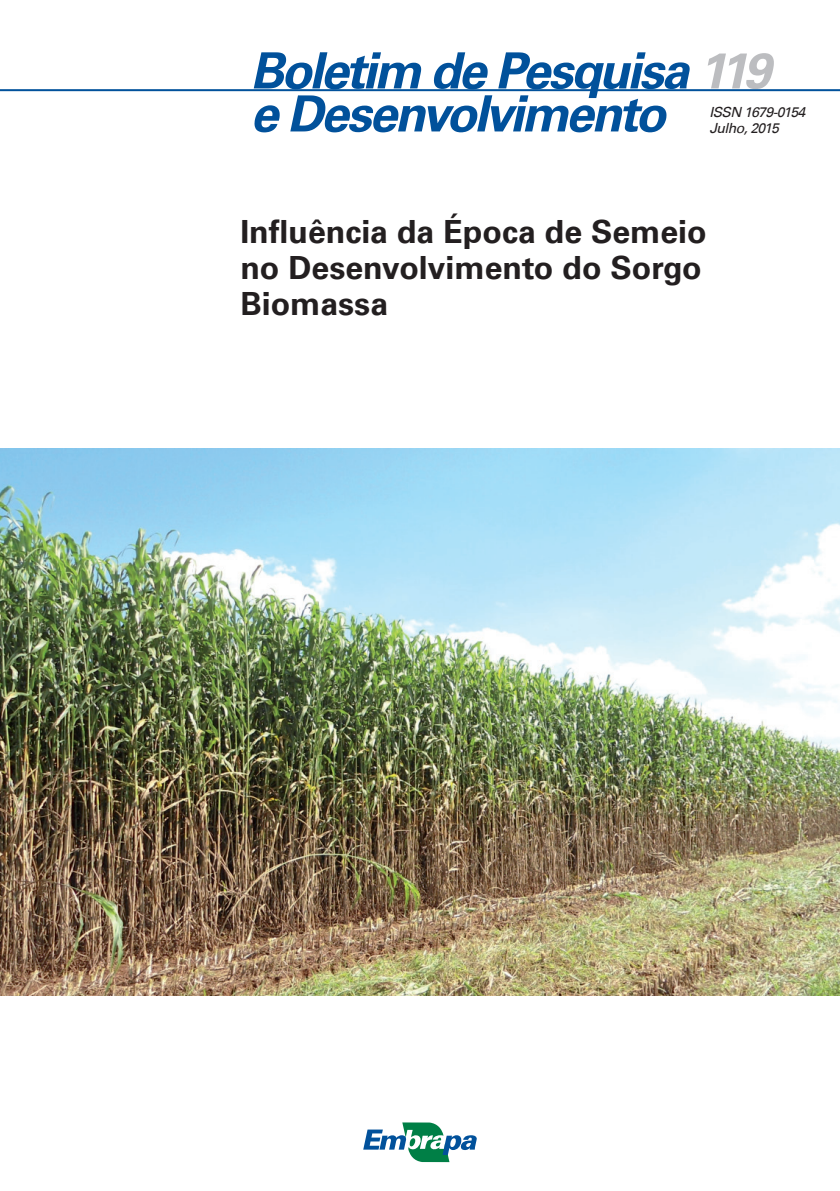
<style>
.page{position:relative;width:840px;height:1191px;background:#fff}
.page>*{position:absolute;margin:0;border:0;box-sizing:border-box;transform-origin:0 0}
.t1{font:italic 700 50px/43px "Univers LT";letter-spacing:-.05em;color:#01519b}
.t2{font:700 32px/36px "Univers LT";color:#231f20}
.t3{font:italic 14px/16px "Univers LT";letter-spacing:-.04em;color:#231f20}
.s1{color:#bcbdc0}
</style>
<div class="page">
<hr style="left:0;top:89px;width:839px;height:2px;background:#01519b">
<svg style="left:363px;top:1122px;width:114px;height:40px"></svg>
<img style="left:0;top:448px;width:839px;height:547px">
<h1 class="t1" style="left:250px;top:50px;width:521px">Boletim de Pesquisa <span class="s1">119 </span>e Desenvolvimento</h1>
<p class="t3" style="left:709px;top:104px;width:97px">ISSN 1679-0154<br>Julho, 2015</p>
<p class="t2" style="left:240px;top:214px;width:467px">Influência da Época de Semeio no Desenvolvimento do Sorgo<br>Biomassa</p>
</div>
